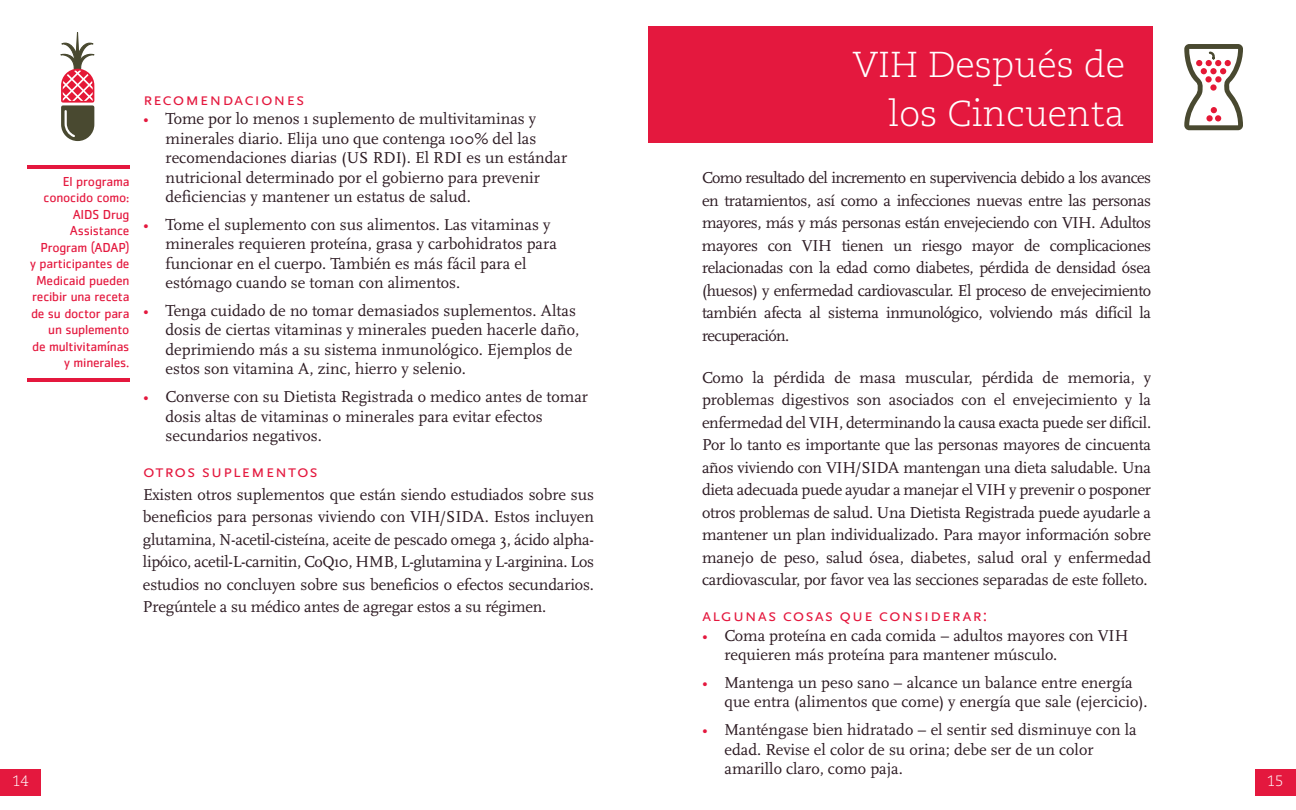
<style>
.page{position:relative;width:1296px;height:810px;background:#fff}
.page>*{position:absolute;margin:0;border:0;box-sizing:border-box;transform-origin:0 0}
.t1{font:300 36px/49.5px "Caecilia";color:#fff;text-align:right}
.t2{font:18px "Scala Sans LF Caps";letter-spacing:.05em;color:#e4183e}
.t3{font:16.5px/22.5px "Scala";color:#2c1a22}
.t4{font:300 15px "Caecilia";color:#fff}
.t5{font:13.5px/16.5px "Cachet";letter-spacing:-.015em;color:#e4183e;text-align:right}
.s1{color:#e4183e}
</style>
<div class="page">
<div style="left:1255px;top:770px;width:41px;height:26px;background:#e4183e"></div>
<div style="left:648px;top:26px;width:505px;height:116px;background:#e4183e"></div>
<svg style="left:1184px;top:44px;width:59px;height:86px"></svg>
<div style="left:0;top:770px;width:41px;height:26px;background:#e4183e"></div>
<svg style="left:60px;top:32px;width:35px;height:110px"></svg>
<hr style="left:27px;top:166px;width:102px;height:3px;background:#e4183e">
<hr style="left:27px;top:378px;width:102px;height:3px;background:#e4183e">
<p class="t5" style="left:30px;top:173px;width:101px">El programa conocido como:<br>AIDS Drug<br>Assistance<br>Program (ADAP)<br>y participantes de<br>Medicaid pueden recibir una receta de su doctor para un suplemento<br>de multivitamínas y minerales.</p>
<p class="t2" style="left:143px;top:93px;width:163px">recomendaciones</p>
<p class="t3" style="left:165px;top:109px;width:403px;line-height:19.5px;text-indent:-22px"><span class="s1">•</span> Tome por lo menos ı suplemento de multivitaminas y minerales diario. Elija uno que contenga ı00% del las recomendaciones diarias (US RDI). El RDI es un estándar nutricional determinado por el gobierno para prevenir deficiencias y mantener un estatus de salud.</p>
<p class="t3" style="left:165px;top:214px;width:393px;line-height:19.5px;text-indent:-22px"><span class="s1">•</span> Tome el suplemento con sus alimentos. Las vitaminas y minerales requieren proteína, grasa y carbohidratos para funcionar en el cuerpo. También es más fácil para el estómago cuando se toman con alimentos.</p>
<p class="t3" style="left:165px;top:301px;width:415px;line-height:19.5px;text-indent:-22px"><span class="s1">•</span> Tenga cuidado de no tomar demasiados suplementos. Altas dosis de ciertas vitaminas y minerales pueden hacerle daño, deprimiendo más a su sistema inmunológico. Ejemplos de estos son vitamina A, zinc, hierro y selenio.</p>
<p class="t3" style="left:165px;top:387px;width:424px;line-height:19.5px;text-indent:-22px"><span class="s1">•</span> Converse con su Dietista Registrada o medico antes de tomar dosis altas de vitaminas o minerales para evitar efectos secundarios negativos.</p>
<p class="t2" style="left:143px;top:465px;width:176px">otros suplementos</p>
<p class="t3" style="left:143px;top:483px;width:453px;text-align:justify">Existen otros suplementos que están siendo estudiados sobre sus beneficios para personas viviendo con VIH/SIDA. Estos incluyen glutamina, N-acetil-cisteína, aceite de pescado omega 3, ácido alpha&shy;lipóico, acetil-L-carnitin, CoQı0, HMB, L-glutamina y L-arginina. Los estudios no concluyen sobre sus beneficios o efectos secundarios.<br>Pregúntele a su médico antes de agregar estos a su régimen.</p>
<p class="t4" style="left:12px;top:775px;width:18px">14</p>
<h1 class="t1" style="left:853px;top:43px;width:274px">VIH Después de los Cincuenta</h1>
<p class="t3" style="left:702px;top:166px;width:451px;text-align:justify">Como resultado del incremento en supervivencia debido a los avances en tratamientos, así como a infecciones nuevas entre las personas mayores, más y más personas están envejeciendo con VIH. Adultos mayores con VIH tienen un riesgo mayor de complicaciones relacionadas con la edad como diabetes, pérdida de densidad ósea (huesos) y enfermedad cardiovascular. El proceso de envejecimiento también afecta al sistema inmunológico, volviendo más difícil la recuperación.</p>
<p class="t3" style="left:702px;top:366px;width:451px;text-align:justify">Como la pérdida de masa muscular, pérdida de memoria, y problemas digestivos son asociados con el envejecimiento y la enfermedad del VIH, determinando la causa exacta puede ser difícil.<br>Por lo tanto es importante que las personas mayores de cincuenta años viviendo con VIH/SIDA mantengan una dieta saludable. Una dieta adecuada puede ayudar a manejar el VIH y prevenir o posponer otros problemas de salud. Una Dietista Registrada puede ayudarle a mantener un plan individualizado. Para mayor información sobre manejo de peso, salud ósea, diabetes, salud oral y enfermedad cardiovascular, por favor vea las secciones separadas de este folleto.</p>
<p class="t2" style="left:702px;top:609px;width:287px">algunas cosas que considerar:</p>
<p class="t3" style="left:724px;top:625px;width:406px;line-height:19.5px;text-indent:-22px"><span class="s1">•</span> Coma proteína en cada comida – adultos mayores con VIH requieren más proteína para mantener músculo.</p>
<p class="t3" style="left:724px;top:672px;width:425px;line-height:19.5px;text-indent:-22px"><span class="s1">•</span> Mantenga un peso sano – alcance un balance entre energía que entra (alimentos que come) y energía que sale (ejercicio).</p>
<p class="t3" style="left:724px;top:720px;width:414px;line-height:19.5px;text-indent:-22px"><span class="s1">•</span> Manténgase bien hidratado – el sentir sed disminuye con la edad. Revise el color de su orina; debe ser de un color amarillo claro, como paja.</p>
<p class="t4" style="left:1267px;top:775px;width:18px">15</p>
</div>
